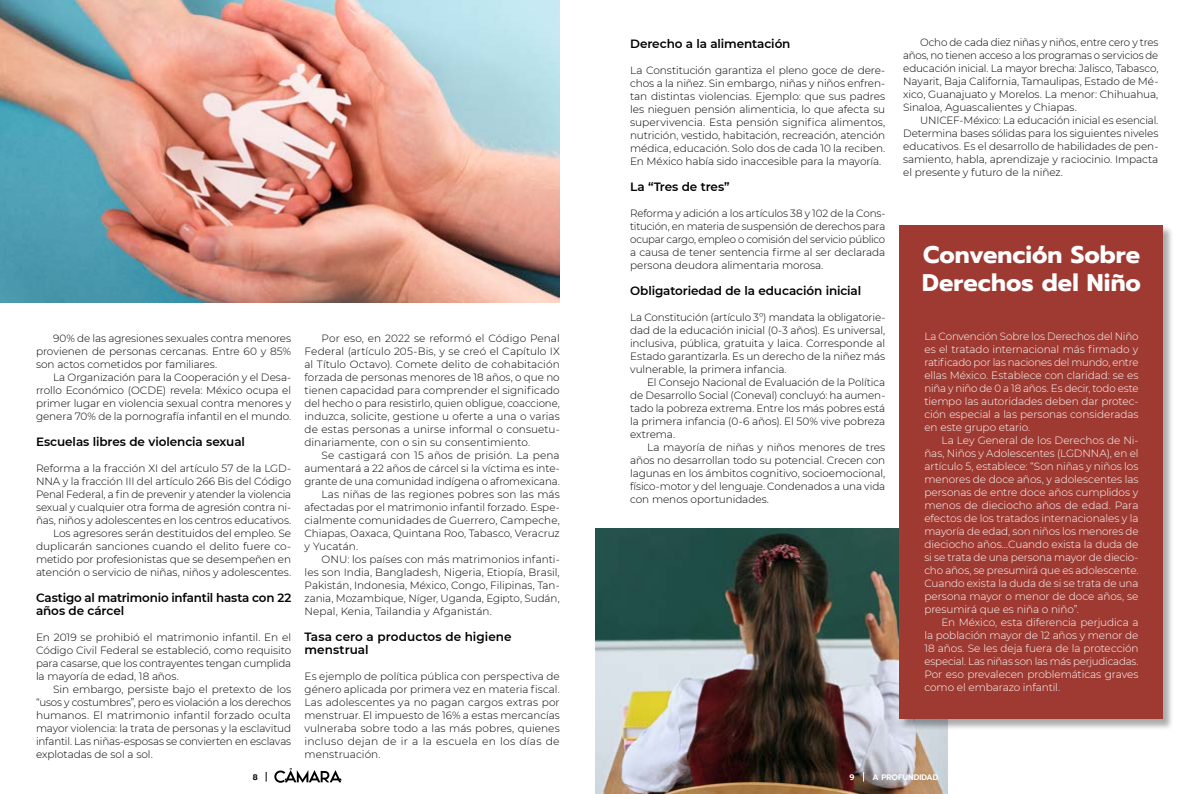
<style>
.page{position:relative;width:1191px;height:794px;background:#fff}
.page>*{position:absolute;margin:0;border:0;box-sizing:border-box;transform-origin:0 0}
.t1{font:700 24px/28.8px "Prompt";color:#fff}
.t2{font:600 12px/13px "Montserrat";letter-spacing:-.005em;color:#000}
.t3{font:300 10.5px/13px "Montserrat";letter-spacing:-.005em;color:#000;text-align:justify}
.t4{font:300 10.5px/13px "Montserrat";letter-spacing:-.01em;color:#fff;text-align:justify}
.t5{font:600 8px "Prompt";color:#fff}
.t6{font:600 8px "Prompt";color:#000}
</style>
<div class="page">
<img style="left:595px;top:529px;width:352px;height:265px">
<div style="left:899px;top:226px;width:274px;height:504px;background:#000;opacity:.33"></div>
<div style="left:899px;top:225px;width:263px;height:494px;background:#9f3a32"></div>
<img style="left:0;top:0;width:559px;height:302px">
<svg style="left:274px;top:768px;width:68px;height:15px"></svg>
<p class="t3" style="left:36px;top:331px;width:257px;text-indent:17px">90% de las agresiones sexuales contra menores provienen de personas cercanas. Entre 60 y 85% son actos cometidos por familiares.</p>
<p class="t3" style="left:36px;top:370px;width:257px;text-indent:17px">La Organización para la Cooperación y el Desa&shy;rrollo Económico (OCDE) revela: México ocupa el primer lugar en violencia sexual contra menores y genera 70% de la pornografía infantil en el mundo.</p>
<p class="t2" style="left:36px;top:434px;width:210px">Escuelas libres de violencia sexual</p>
<p class="t3" style="left:36px;top:461px;width:257px;text-align:right">Reforma a la fracción XI del artículo 57 de la LGD-NNA y la fracción III del artículo 266 Bis del Código Penal Federal, a fin de prevenir y atender la violencia sexual y cualquier otra forma de agresión contra ni&shy;ñas, niños y adolescentes en los centros educativos.<br>Los agresores serán destituidos del empleo. Se duplicarán sanciones cuando el delito fuere co&shy;metido por profesionistas que se desempeñen en atención o servicio de niñas, niños y adolescentes.</p>
<p class="t2" style="left:36px;top:590px;width:257px">Castigo al matrimonio infantil hasta con 22 años de cárcel</p>
<p class="t3" style="left:36px;top:630px;width:257px">En 2019 se prohibió el matrimonio infantil. En el Código Civil Federal se estableció, como requisito para casarse, que los contrayentes tengan cumplida la mayoría de edad, 18 años.</p>
<p class="t3" style="left:36px;top:682px;width:257px;text-indent:17px">Sin embargo, persiste bajo el pretexto de los “usos y costumbres”, pero es violación a los derechos humanos. El matrimonio infantil forzado oculta mayor violencia: la trata de personas y la esclavitud infantil. Las niñas-esposas se convierten en esclavas explotadas de sol a sol.</p>
<p class="t3" style="left:304px;top:331px;width:257px;text-indent:17px">Por eso, en 2022 se reformó el Código Penal Federal (artículo 205-Bis, y se creó el Capítulo IX al Título Octavo). Comete delito de cohabitación forzada de personas menores de 18 años, o que no tienen capacidad para comprender el significado del hecho o para resistirlo, quien obligue, coaccione, induzca, solicite, gestione u oferte a una o varias de estas personas a unirse informal o consuetu&shy;dinariamente, con o sin su consentimiento.</p>
<p class="t3" style="left:321px;top:448px;width:240px">Se castigará con 15 años de prisión. La pena</p>
<p class="t3" style="left:304px;top:461px;width:257px">aumentará a 22 años de cárcel si la víctima es inte-</p>
<p class="t3" style="left:304px;top:474px;width:257px">grante de una comunidad indígena o afromexicana.</p>
<p class="t3" style="left:321px;top:487px;width:240px">Las niñas de las regiones pobres son las más</p>
<p class="t3" style="left:304px;top:500px;width:257px">afectadas por el matrimonio infantil forzado. Espe-</p>
<p class="t3" style="left:304px;top:513px;width:257px">cialmente comunidades de Guerrero, Campeche,</p>
<p class="t3" style="left:304px;top:526px;width:257px">Chiapas, Oaxaca, Quintana Roo, Tabasco, Veracruz</p>
<p class="t3" style="left:304px;top:539px;width:55px">y Yucatán.</p>
<p class="t3" style="left:321px;top:552px;width:240px">ONU: los países con más matrimonios infanti-</p>
<p class="t3" style="left:304px;top:565px;width:257px">les son India, Bangladesh, Nigeria, Etiopía, Brasil,</p>
<p class="t3" style="left:304px;top:578px;width:257px">Pakistán, Indonesia, México, Congo, Filipinas, Tan-</p>
<p class="t3" style="left:304px;top:591px;width:257px">zania, Mozambique, Níger, Uganda, Egipto, Sudán,</p>
<p class="t3" style="left:304px;top:604px;width:189px">Nepal, Kenia, Tailandia y Afganistán.</p>
<p class="t2" style="left:304px;top:629px;width:209px">Tasa cero a productos de higiene menstrual</p>
<p class="t3" style="left:304px;top:669px;width:257px">Es ejemplo de política pública con perspectiva de género aplicada por primera vez en materia fiscal.<br>Las adolescentes ya no pagan cargos extras por menstruar. El impuesto de 16% a estas mercancías vulneraba sobre todo a las más pobres, quienes incluso dejan de ir a la escuela en los días de menstruación.</p>
<p class="t2" style="left:630px;top:36px;width:162px">Derecho a la alimentación</p>
<p class="t3" style="left:630px;top:63px;width:257px">La Constitución garantiza el pleno goce de dere&shy;chos a la niñez. Sin embargo, niñas y niños enfren&shy;tan distintas violencias. Ejemplo: que sus padres les nieguen pensión alimenticia, lo que afecta su supervivencia. Esta pensión significa alimentos, nutrición, vestido, habitación, recreación, atención médica, educación. Solo dos de cada 10 la reciben.<br>En México había sido inaccesible para la mayoría.</p>
<p class="t2" style="left:630px;top:179px;width:101px">La “Tres de tres”</p>
<p class="t3" style="left:630px;top:206px;width:257px">Reforma y adición a los artículos 38 y 102 de la Cons&shy;titución, en materia de suspensión de derechos para ocupar cargo, empleo o comisión del servicio público a causa de tener sentencia firme al ser declarada persona deudora alimentaria morosa.</p>
<p class="t2" style="left:630px;top:283px;width:233px">Obligatoriedad de la educación inicial</p>
<p class="t3" style="left:630px;top:310px;width:257px">La Constitución (artículo 3º) mandata la obligatorie&shy;dad de la educación inicial (0-3 años). Es universal, inclusiva, pública, gratuita y laica. Corresponde al Estado garantizarla. Es un derecho de la niñez más vulnerable, la primera infancia.</p>
<p class="t3" style="left:630px;top:375px;width:257px;text-indent:17px">El Consejo Nacional de Evaluación de la Política de Desarrollo Social (Coneval) concluyó: ha aumen&shy;tado la pobreza extrema. Entre los más pobres está la primera infancia (0-6 años). El 50% vive pobreza extrema.</p>
<p class="t3" style="left:630px;top:440px;width:257px;text-indent:17px">La mayoría de niñas y niños menores de tres años no desarrollan todo su potencial. Crecen con lagunas en los ámbitos cognitivo, socioemocional, físico-motor y del lenguaje. Condenados a una vida con menos oportunidades.</p>
<p class="t3" style="left:903px;top:36px;width:257px;text-indent:17px">Ocho de cada diez niñas y niños, entre cero y tres años, no tienen acceso a los programas o servicios de educación inicial. La mayor brecha: Jalisco, Tabasco, Nayarit, Baja California, Tamaulipas, Estado de Mé&shy;xico, Guanajuato y Morelos. La menor: Chihuahua, Sinaloa, Aguascalientes y Chiapas.</p>
<p class="t3" style="left:903px;top:114px;width:257px;text-indent:17px">UNICEF-México: La educación inicial es esencial.<br>Determina bases sólidas para los siguientes niveles educativos. Es el desarrollo de habilidades de pen&shy;samiento, habla, aprendizaje y raciocinio. Impacta el presente y futuro de la niñez.</p>
<h1 class="t1" style="left:922px;top:240px;width:220px">Convención Sobre<br>Derechos del Niño</h1>
<p class="t4" style="left:924px;top:329px;width:216px">La Convención Sobre los Derechos del Niño es el tratado internacional más firmado y ratificado por las naciones del mundo, entre ellas México. Establece con claridad: se es niña y niño de 0 a 18 años. Es decir, todo este tiempo las autoridades deben dar protec&shy;ción especial a las personas consideradas en este grupo etario.</p>
<p class="t4" style="left:924px;top:433px;width:216px;text-indent:17px">La Ley General de los Derechos de Ni&shy;ñas, Niños y Adolescentes (LGDNNA), en el artículo 5, establece: “Son niñas y niños los menores de doce años, y adolescentes las personas de entre doce años cumplidos y menos de dieciocho años de edad. Para efectos de los tratados internacionales y la mayoría de edad, son niños los menores de dieciocho años…Cuando exista la duda de si se trata de una persona mayor de diecio&shy;cho años, se presumirá que es adolescente.<br>Cuando exista la duda de si se trata de una persona mayor o menor de doce años, se presumirá que es niña o niño”.</p>
<p class="t4" style="left:924px;top:615px;width:216px;text-indent:17px">En México, esta diferencia perjudica a la población mayor de 12 años y menor de 18 años. Se les deja fuera de la protección especial. Las niñas son las más perjudicadas.<br>Por eso prevalecen problemáticas graves como el embarazo infantil.</p>
<p class="t6" style="left:253px;top:771px;width:6px">8</p>
<p class="t5" style="left:849px;top:771px;width:6px">9</p>
<p class="t5" style="left:872px;top:771px;width:67px">A PROFUNDIDAD</p>
</div>
